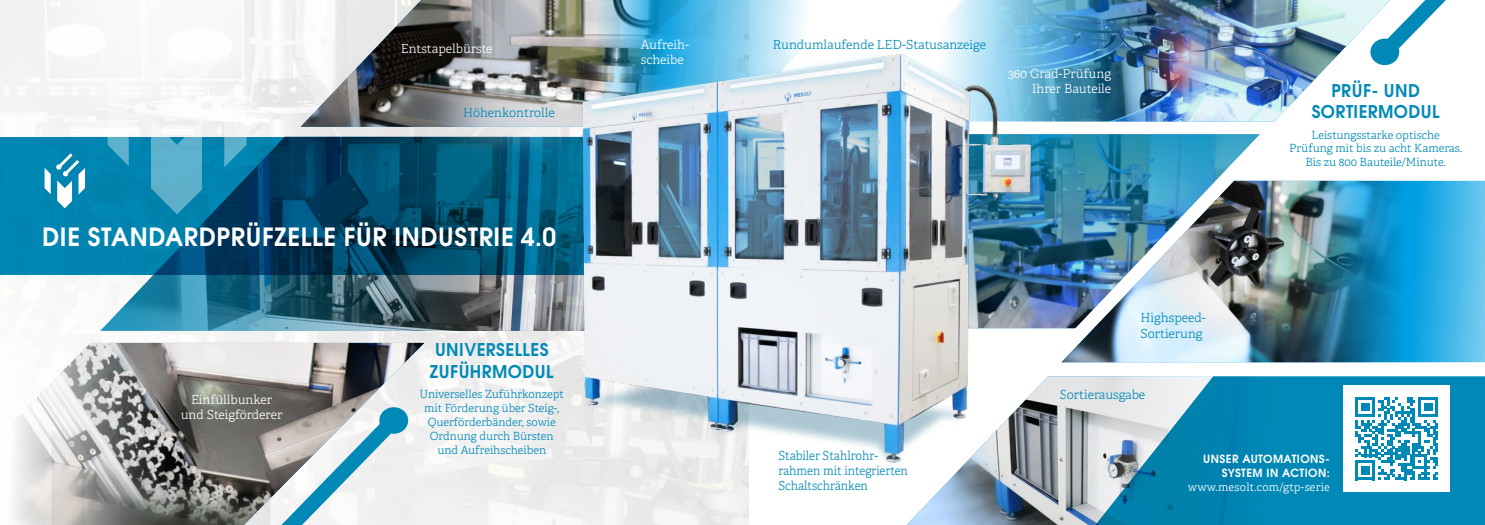
<style>
.page{position:relative;width:1485px;height:525px;background:#fff}
.page>*{position:absolute;margin:0;border:0;box-sizing:border-box;transform-origin:0 0}
.t1{font:700 25px "Te X Gyre Adventor";letter-spacing:.025em;color:#fff}
.t2{font:700 17.5px/21.2px "Te X Gyre Adventor";letter-spacing:.025em;color:#0089b6}
.t3{font:300 12.5px/15px "Adelle";color:#fff;text-align:center}
.t4{font:300 12.5px/15px "Adelle";color:#0089b6}
.t5{font:300 12.5px/15px "Adelle";color:#0089b6;scale:.93 1}
.t6{font:300 11.25px/13.8px "Adelle";color:#0089b6;text-align:center}
.t7{font:700 11.25px/13.8px "Te X Gyre Adventor";letter-spacing:.035em;color:#fff;text-align:right}
.t8{font:300 11.25px "Adelle";letter-spacing:.02em;color:#fff}
</style>
<div class="page">
<img style="left:0;top:0;width:748px;height:524px">
<svg style="left:690px;top:0;width:115px;height:24px;background:#96d5f0"></svg>
<img style="left:300px;top:0;width:355px;height:127px">
<img style="left:100px;top:274px;width:314px;height:56px">
<svg style="left:0;top:137px;width:414px;height:137px;background:#005c83"></svg>
<svg style="left:45px;top:153px;width:40px;height:55px"></svg>
<svg style="left:471px;top:0;width:34px;height:24px"></svg>
<svg style="left:655px;top:0;width:35px;height:24px"></svg>
<svg style="left:540px;top:0;width:80px;height:24px;background:#9ba49a"></svg>
<img style="left:0;top:343px;width:424px;height:181px">
<svg style="left:97px;top:405px;width:313px;height:119px"></svg>
<svg style="left:107px;top:75px;width:22px;height:91px"></svg>
<svg style="left:147px;top:25px;width:100px;height:189px"></svg>
<img style="left:1119px;top:134px;width:141px;height:47px">
<svg style="left:946px;top:0;width:51px;height:24px"></svg>
<img style="left:997px;top:0;width:372px;height:121px">
<img style="left:414px;top:24px;width:705px;height:450px">
<svg style="left:875px;top:376px;width:18px;height:98px;fill:#edeff3"></svg>
<img style="left:893px;top:376px;width:173px;height:148px">
<svg style="left:1410px;top:181px;width:75px;height:181px;background:#36b2e8"></svg>
<img style="left:1061px;top:181px;width:349px;height:181px">
<svg style="left:1066px;top:376px;width:419px;height:148px;background:#369abc"></svg>
<svg style="left:1369px;top:0;width:77px;height:66px"></svg>
<div style="left:1343px;top:385px;width:106px;height:106px;background:#fff"></div>
<svg style="left:1355px;top:397px;width:83px;height:83px"></svg>
<p class="t3" style="left:401px;top:41px;width:93px">Entstapelbürste</p>
<p class="t3" style="left:641px;top:38px;width:49px;text-align:left">Aufreih&shy;scheibe</p>
<p class="t4" style="left:463px;top:105px;width:93px">Höhenkontrolle</p>
<h1 class="t1" style="left:42px;top:215px;width:515px">DIE STANDARDPRÜFZELLE FÜR INDUSTRIE 4.0</h1>
<p class="t3" style="left:181px;top:392px;width:103px">Einfüllbunker und Steigförderer</p>
<h2 class="t2" style="left:430px;top:337px;width:125px">UNIVERSELLES<br>ZUFÜHRMODUL</h2>
<p class="t6" style="left:419px;top:387px;width:146px">Universelles Zuführkonzept mit Förderung über Steig-,<br>Querförderbänder, sowie<br>Ordnung durch Bürsten und Aufreihscheiben</p>
<p class="t4" style="left:773px;top:38px;width:215px">Rundumlaufende LED-Statusanzeige</p>
<p class="t3" style="left:1008px;top:66px;width:104px;text-align:right">360 Grad-Prüfung<br>Ihrer Bauteile</p>
<h2 class="t2" style="left:1311px;top:78px;width:129px;text-align:center">PRÜF- UND<br>SORTIERMODUL</h2>
<p class="t6" style="left:1289px;top:128px;width:174px">Leistungsstarke optische<br>Prüfung mit bis zu acht Kameras.<br>Bis zu 800 Bauteile/Minute.</p>
<p class="t4" style="left:1140px;top:310px;width:67px">Highspeed-<br>Sortierung</p>
<p class="t4" style="left:1059px;top:387px;width:87px">Sortierausgabe</p>
<p class="t5" style="left:778px;top:448px;width:141px">Stabiler Stahlrohr&shy;rahmen mit integrierten<br>Schaltschränken</p>
<p class="t7" style="left:1203px;top:451px;width:128px">UNSER AUTOMATIONS-<br>SYSTEM IN ACTION:</p>
<p class="t8" style="left:1188px;top:480px;width:143px">www.mesolt.com/gtp-serie</p>
</div>
